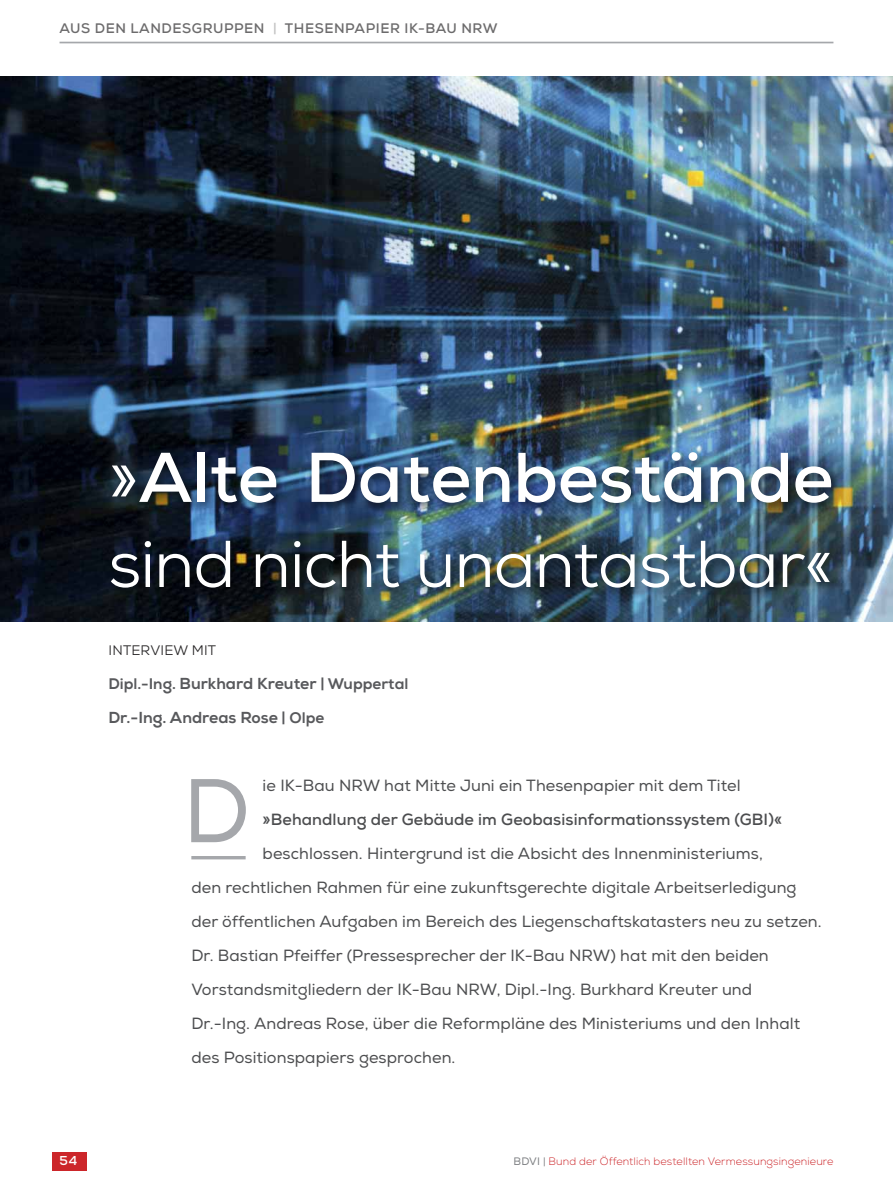
<style>
.page{position:relative;width:893px;height:1191px;background:#fff}
.page>*{position:absolute;margin:0;border:0;box-sizing:border-box;transform-origin:0 0}
.t1{font:90px "Nexa";color:#a5a7ab}
.t2{font:700 70.2px "Nexa";letter-spacing:-.005em;color:#fff}
.t3{font:66px "Nexa";letter-spacing:-.015em;color:#fff}
.t4{font:16.2px/34px "Nexa";letter-spacing:.005em;color:#4c4d4f}
.t5{font:700 16.2px "Nexa";letter-spacing:.005em;color:#4c4d4f}
.t6{font:800 15.9px "Nexa";color:#58595c}
.t7{font:800 15.3px "Nexa";color:#58595c}
.t8{font:700 13.8px "Nexa";letter-spacing:.04em;color:#6c6b6c}
.t9{font:13.8px "Nexa";letter-spacing:.015em;color:#272526}
.t10{font:700 12.9px "Nexa";color:#fff}
.t11{font:300 10.8px "Nexa";letter-spacing:.01em;color:#cc262a}
.s1{color:#c2c2c2}
.s2{font-weight:400}
.s3{font-size:15.9px}
.s4{font-size:15.3px}
.s5{font-weight:400;color:#7f8184}
.s6{color:#58595c}
</style>
<div class="page">
<hr style="left:60px;top:42px;width:773px;height:1px;background:#a5a7ab">
<div style="left:53px;top:1151px;width:34px;height:19px;background:#cc262a"></div>
<img style="left:0;top:77px;width:893px;height:544px">
<hr style="left:191px;top:856px;width:55px;height:3px;background:#a5a7ab">
<img style="left:56px;top:430px;width:837px;height:192px">
<p class="t8" style="left:60px;top:24px;width:440px">AUS DEN LANDESGRUPPEN <span class="s1">|</span> THESENPAPIER IK-BAU NRW</p>
<h2 class="t2" style="left:108px;top:453px;width:726px"><span class="s2">»</span>Alte Datenbestände</h2>
<h3 class="t3" style="left:108px;top:541px;width:726px">sind nicht unantastbar«</h3>
<p class="t9" style="left:109px;top:645px;width:109px">INTERVIEW MIT</p>
<p class="t7" style="left:108px;top:678px;width:301px">Dipl.-Ing. <span class="s3">Burkhard Kreuter</span> | Wuppertal</p>
<p class="t6" style="left:108px;top:712px;width:217px">Dr.-Ing. Andreas Rose <span class="s4">| Olpe</span></p>
<h1 class="t1" style="left:183px;top:779px;width:69px">D</h1>
<p class="t4" style="left:263px;top:771px;width:480px">ie IK-Bau NRW hat Mitte Juni ein Thesenpapier mit dem Titel</p>
<p class="t5" style="left:263px;top:814px;width:521px">»Behandlung der Gebäude im Geobasisinformationssystem (GBI)«</p>
<p class="t4" style="left:191px;top:839px;width:632px;text-indent:71px">beschlossen. Hintergrund ist die Absicht des Innenministeriums,<br>den rechtlichen Rahmen für eine zukunftsgerechte digitale Arbeitserledigung der öffentlichen Aufgaben im Bereich des Liegenschaftskatasters neu zu setzen.<br>Dr. Bastian Pfeiffer (Pressesprecher der IK-Bau NRW) hat mit den beiden Vorstandsmitgliedern der IK-Bau NRW, Dipl.-Ing. Burkhard Kreuter und<br>Dr.-Ing. Andreas Rose, über die Reformpläne des Ministeriums und den Inhalt des Positionspapiers gesprochen.</p>
<p class="t10" style="left:60px;top:1156px;width:19px">54</p>
<p class="t11" style="left:514px;top:1157px;width:321px"><span class="s5">BDVI</span> <span class="s6">|</span> Bund der Öffentlich bestellten Vermessungsingenieure</p>
</div>
